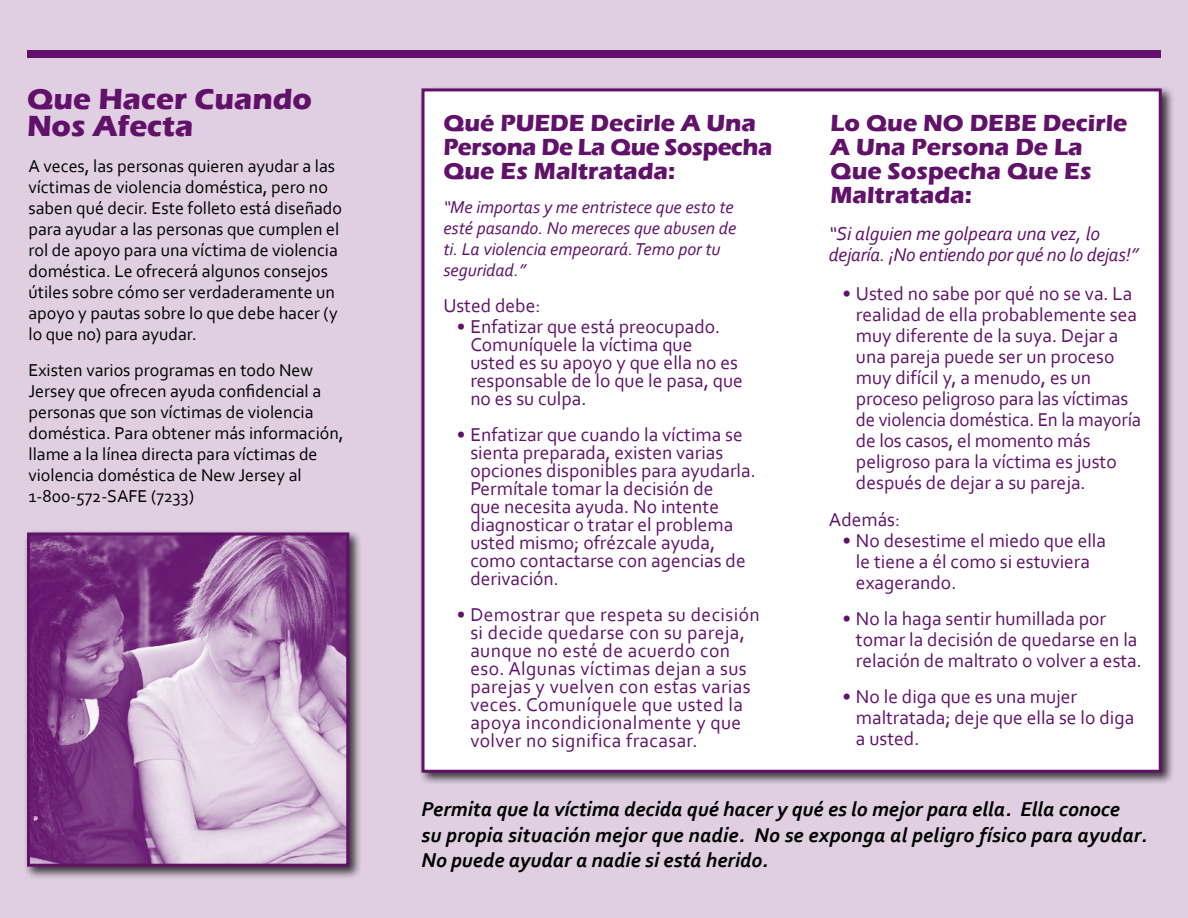
<style>
.page{position:relative;width:1188px;height:918px;background:#dfcfe1}
.page>*{position:absolute;margin:0;border:0;box-sizing:border-box;transform-origin:0 0}
.t1{font:700 30px/27px "Eras ITC";color:#61116a}
.t2{font:700 24px/24px "Eras ITC";color:#61116a}
.t3{font:italic 700 21px/25.5px "Corbel";color:#000}
.t4{font:19.5px/21px "Corbel";color:#61116a}
.t5{font:19.5px/18px "Corbel";letter-spacing:.02em;color:#61116a}
.t6{font:italic 19.5px/21px "Corbel";letter-spacing:-.01em;color:#61116a}
.t7{font:18px/21px "Corbel";color:#000}
.t8{font:italic 18px/21px "Corbel";color:#61116a}
</style>
<div class="page">
<div style="left:418px;top:85px;width:757px;height:701px;background:#000;opacity:.75"></div>
<div style="left:422px;top:88px;width:740px;height:685px;background:#fff;border:3px solid #61116a"></div>
<div style="left:27px;top:51px;width:1134px;height:7px;background:#61116a"></div>
<div style="left:24px;top:529px;width:338px;height:350px;background:#000;opacity:.75"></div>
<img style="left:31px;top:536px;width:314px;height:327px">
<div style="left:27px;top:532px;width:322px;height:335px;border:3px solid #61116a"></div>
<h1 class="t1" style="left:27px;top:86px;width:287px">Que Hacer Cuando<br>Nos Afecta</h1>
<p class="t7" style="left:28px;top:155px;width:315px">A veces, las personas quieren ayudar a las víctimas de violencia doméstica, pero no saben qué decir. Este folleto está diseñado para ayudar a las personas que cumplen el rol de apoyo para una víctima de violencia doméstica. Le ofrecerá algunos consejos útiles sobre cómo ser verdaderamente un apoyo y pautas sobre lo que debe hacer (y lo que no) para ayudar.</p>
<p class="t7" style="left:28px;top:359px;width:317px">Existen varios programas en todo New Jersey que ofrecen ayuda confidencial a personas que son víctimas de violencia doméstica. Para obtener más información, llame a la línea directa para víctimas de violencia doméstica de New Jersey al 1-800-572-SAFE (7233)</p>
<p class="t2" style="left:443px;top:112px;width:331px">Qué PUEDE Decirle A Una<br>Persona De La Que Sospecha<br>Que Es Maltratada:</p>
<p class="t2" style="left:831px;top:112px;width:298px">Lo Que NO DEBE Decirle<br>A Una Persona De La<br>Que Sospecha Que Es<br>Maltratada:</p>
<p class="t8" style="left:443px;top:196px;width:294px">“Me importas y me entristece que esto te esté pasando. No mereces que abusen de ti. La violencia empeorará. Temo por tu seguridad.”</p>
<p class="t4" style="left:443px;top:295px;width:99px">Usted debe:</p>
<p class="t4" style="left:470px;top:317px;width:274px;line-height:18px;text-indent:-13px">• Enfatizar que está preocupado.<br>Comuníquele la víctima que<br>usted es su apoyo y que ella no es responsable de lo que le pasa, que no es su culpa.</p>
<p class="t4" style="left:470px;top:425px;width:287px;line-height:18px;text-indent:-13px">• Enfatizar que cuando la víctima se sienta preparada, existen varias opciones disponibles para ayudarla.<br>Permítale tomar la decisión de<br>que necesita ayuda. No intente diagnosticar o tratar el problema usted mismo; ofrézcale ayuda, como contactarse con agencias de derivación.</p>
<p class="t5" style="left:470px;top:605px;width:291px;text-indent:-13px">• Demostrar que respeta su decisión si decide quedarse con su pareja, aunque no esté de acuerdo con eso. Algunas víctimas dejan a sus parejas y vuelven con estas varias veces. Comuníquele que usted la apoya incondicionalmente y que volver no significa fracasar.</p>
<p class="t6" style="left:829px;top:222px;width:311px">“Si alguien me golpeara una vez, lo dejaría. ¡No entiendo por qué no lo dejas!”</p>
<p class="t4" style="left:856px;top:282px;width:287px;text-indent:-13px">• Usted no sabe por qué no se va. La realidad de ella probablemente sea muy diferente de la suya. Dejar a una pareja puede ser un proceso muy difícil y, a menudo, es un proceso peligroso para las víctimas de violencia doméstica. En la mayoría de los casos, el momento más peligroso para la víctima es justo después de dejar a su pareja.</p>
<p class="t4" style="left:829px;top:509px;width:73px">Además:</p>
<p class="t4" style="left:856px;top:530px;width:252px;text-indent:-13px">• No desestime el miedo que ella le tiene a él como si estuviera exagerando.</p>
<p class="t4" style="left:856px;top:608px;width:288px;text-indent:-13px">• No la haga sentir humillada por tomar la decisión de quedarse en la relación de maltrato o volver a esta.</p>
<p class="t4" style="left:856px;top:686px;width:280px;text-indent:-13px">• No le diga que es una mujer maltratada; deje que ella se lo diga a usted.</p>
<p class="t3" style="left:422px;top:796px;width:727px">Permita que la víctima decida qué hacer y qué es lo mejor para ella. Ella conoce<br>su propia situación mejor que nadie. No se exponga al peligro físico para ayudar.<br>No puede ayudar a nadie si está herido.</p>
</div>
